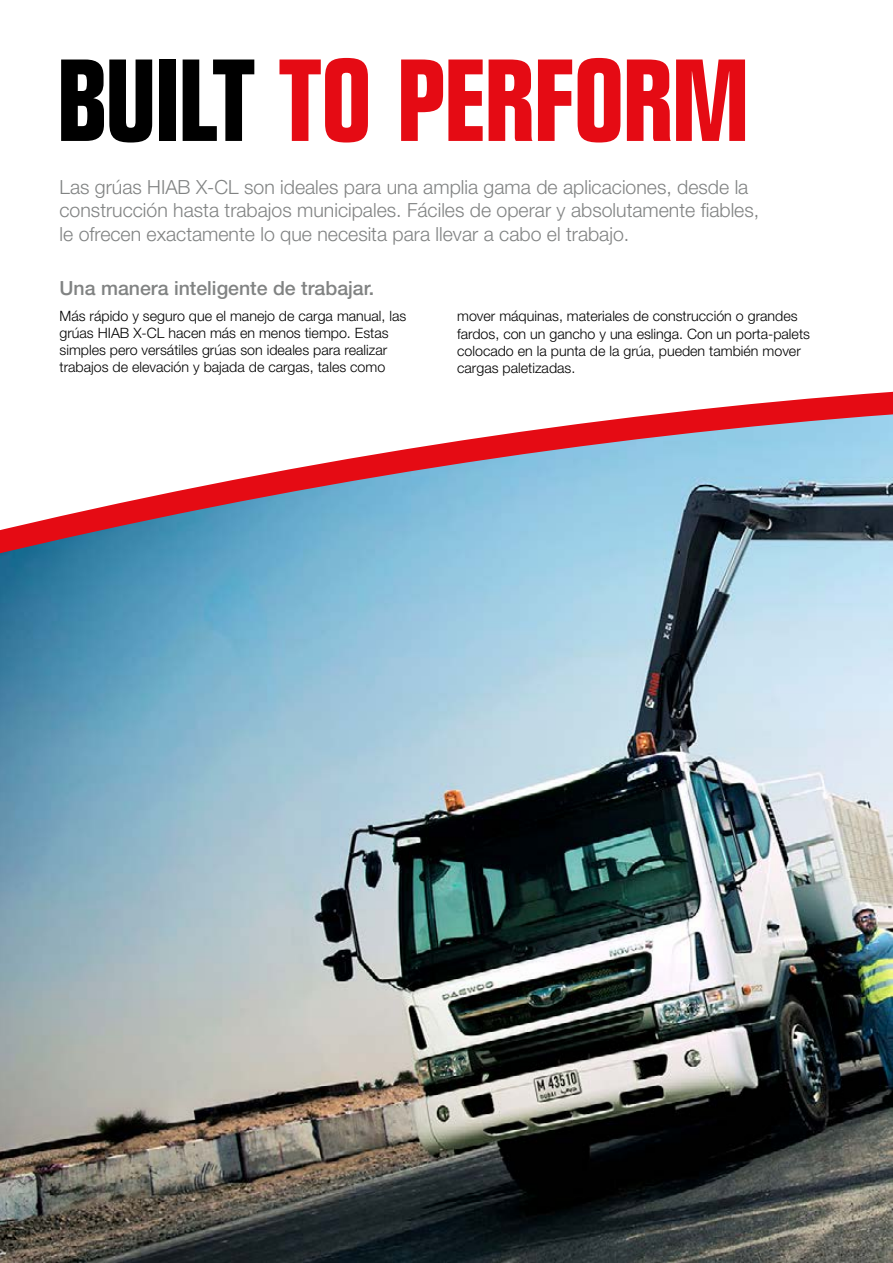
<style>
.page{position:relative;width:893px;height:1263px;background:#fff}
.page>*{position:absolute;margin:0;border:0;box-sizing:border-box;transform-origin:0 0}
.HIAB_br_headline_Fol{font:700 condensed 114px "Folio Std";letter-spacing:-.01em;color:#e50b14}
.HIAB_intro_HelvNeue{font:300 19.5px/23.4px "Helvetica Neue LT Pro";color:#818383}
.HIAB_subheads_gray_1{font:500 19.5px "Helvetica Neue LT Pro";color:#818383}
.HIAB_text_HelvNeue_L{font:300 14.25px/17.1px "Helvetica Neue LT Pro";color:#000}
.s1{color:#000}
</style>
<div class="page">
<img style="left:0;top:574px;width:893px;height:689px">
<svg style="left:0;top:391px;width:893px;height:183px"></svg>
<p class="HIAB_br_headline_Fol" style="left:56px;top:38px;width:695px"><span class="s1">BUILT</span> TO PERFORM</p>
<p class="HIAB_intro_HelvNeue" style="left:60px;top:175px;width:701px">Las grúas HIAB X-CL son ideales para una amplia gama de aplicaciones, desde la construcción hasta trabajos municipales. Fáciles de operar y absolutamente fiables, le ofrecen exactamente lo que necesita para llevar a cabo el trabajo.</p>
<p class="HIAB_subheads_gray_1" style="left:60px;top:277px;width:316px">Una manera inteligente de trabajar.</p>
<p class="HIAB_text_HelvNeue_L" style="left:60px;top:307px;width:348px">Más rápido y seguro que el manejo de carga manual, las grúas HIAB X-CL hacen más en menos tiempo. Estas simples pero versátiles grúas son ideales para realizar trabajos de elevación y bajada de cargas, tales como</p>
<p class="HIAB_text_HelvNeue_L" style="left:457px;top:307px;width:354px">mover máquinas, materiales de construcción o grandes fardos, con un gancho y una eslinga. Con un porta-palets colocado en la punta de la grúa, pueden también mover cargas paletizadas.</p>
</div>
